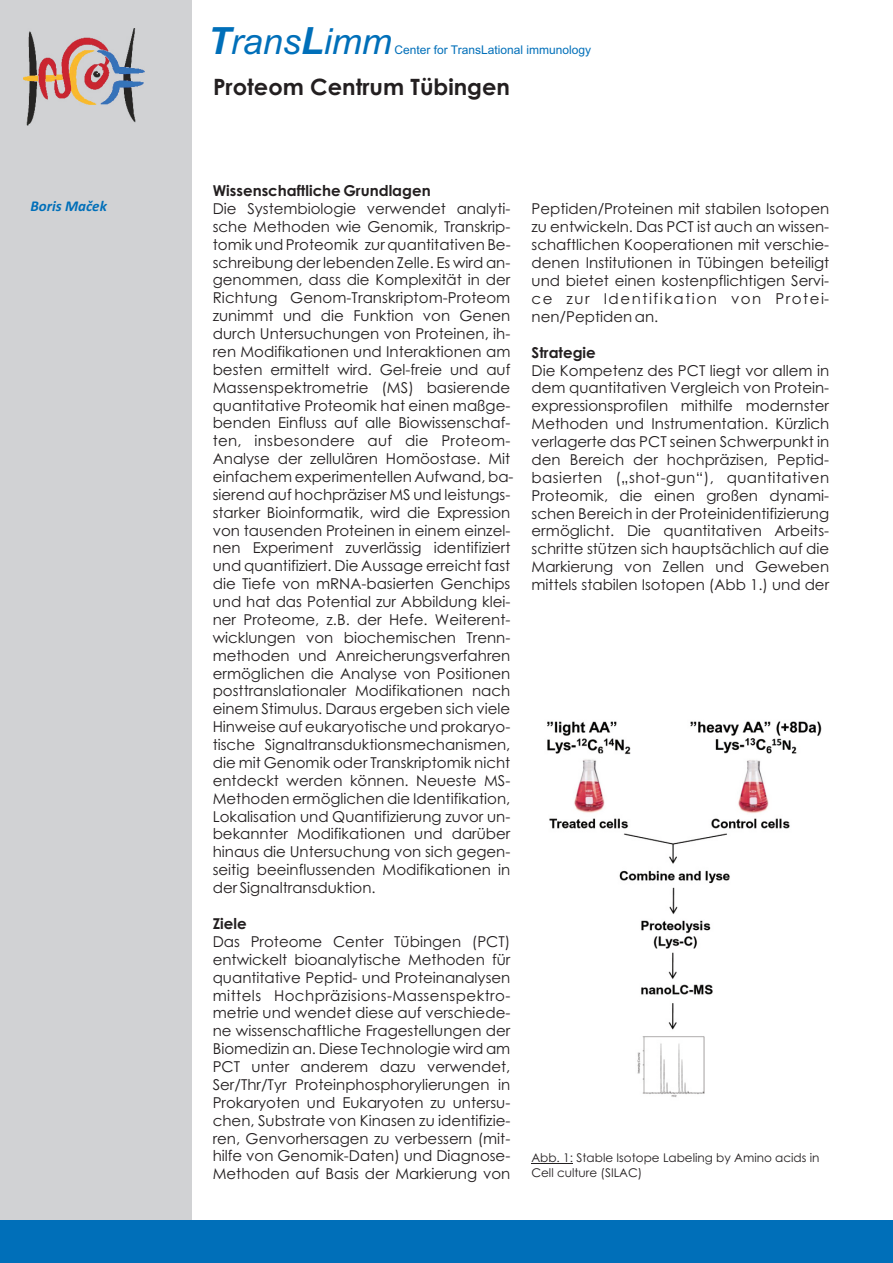
<style>
.page{position:relative;width:893px;height:1263px;background:#fff}
.page>*{position:absolute;margin:0;border:0;box-sizing:border-box;transform-origin:0 0}
.t1{font:italic 36px "Arial";color:#006fb9}
.t2{font:700 22.5px "Century Gothic";color:#231f20}
.t3{font:15px/17.9px "Century Gothic";color:#231f20;text-align:justify}
.t4{font:700 15px "Century Gothic";color:#231f20}
.t5{font:italic 700 15px "Calibri";color:#006fb9}
.t6{font:12px/14.2px "Century Gothic";color:#231f20}
.t7{font:12px "Arial";color:#006fb9}
.s1{font-weight:700;font-size:37.5px}
</style>
<div class="page">
<hr style="left:531px;top:1163px;width:42px;height:1px;background:#231f20">
<div style="left:0;top:0;width:191px;height:1263px;background:#d1d2d4"></div>
<div style="left:0;top:1220px;width:893px;height:43px;background:#006fb9"></div>
<img style="left:23px;top:28px;width:122px;height:97px">
<img style="left:547px;top:721px;width:275px;height:376px">
<p class="t5" style="left:31px;top:200px;width:78px">Boris Maèek</p>
<h1 class="t1" style="left:208px;top:28px;width:185px"><span class="s1">T</span>rans<span class="s1">L</span>imm</h1>
<p class="t7" style="left:394px;top:45px;width:198px">Center for TransLational immunology</p>
<h2 class="t2" style="left:213px;top:78px;width:298px">Proteom Centrum Tübingen</h2>
<p class="t4" style="left:213px;top:185px;width:219px">Wissenschaftliche Grundlagen</p>
<p class="t3" style="left:213px;top:201px;width:302px;text-align:left">Die Systembiologie verwendet analyti&shy;sche Methoden wie Genomik, Transkrip&shy;tomik und Proteomik zur quantitativen Be&shy;schreibung der lebenden Zelle. Es wird an&shy;genommen, dass die Komplexität in der Richtung Genom-Transkriptom-Proteom zunimmt und die Funktion von Genen durch Untersuchungen von Proteinen, ih&shy;ren Modifikationen und Interaktionen am besten ermittelt wird. Gel-freie und auf Massenspektrometrie (MS) basierende quantitative Proteomik hat einen maßge&shy;benden Einfluss auf alle Biowissenschaf&shy;ten, insbesondere auf die Proteom-Analyse der zellulären Homöostase. Mit einfachem experimentellen Aufwand, ba&shy;sierend auf hochpräziser MS und leistungs&shy;starker Bioinformatik, wird die Expression von tausenden Proteinen in einem einzel&shy;nen Experiment zuverlässig identifiziert und quantifiziert. Die Aussage erreicht fast die Tiefe von mRNA-basierten Genchips und hat das Potential zur Abbildung klei&shy;ner Proteome, z.B. der Hefe. Weiterent&shy;wicklungen von biochemischen Trenn&shy;methoden und Anreicherungsverfahren ermöglichen die Analyse von Positionen posttranslationaler Modifikationen nach einem Stimulus. Daraus ergeben sich viele Hinweise auf eukaryotische und prokaryo&shy;tische Signaltransduktionsmechanismen, die mit Genomik oder Transkriptomik nicht entdeckt werden können. Neueste MS-Methoden ermöglichen die Identifikation, Lokalisation und Quantifizierung zuvor un&shy;bekannter Modifikationen und darüber hinaus die Untersuchung von sich gegen&shy;seitig beeinflussenden Modifikationen in der Signaltransduktion.</p>
<p class="t4" style="left:213px;top:918px;width:35px">Ziele</p>
<p class="t3" style="left:213px;top:934px;width:299px">Das Proteome Center Tübingen (PCT) entwickelt bioanalytische Methoden für quantitative Peptid- und Proteinanalysen mittels Hochpräzisions-Massenspektro&shy;metrie und wendet diese auf verschiede&shy;ne wissenschaftliche Fragestellungen der Biomedizin an. Diese Technologie wird am PCT unter anderem dazu verwendet, Ser/Thr/Tyr Proteinphosphorylierungen in Prokaryoten und Eukaryoten zu untersu&shy;chen, Substrate von Kinasen zu identifizie&shy;ren, Genvorhersagen zu verbessern (mit&shy;hilfe von Genomik-Daten) und Diagnose-Methoden auf Basis der Markierung von</p>
<p class="t3" style="left:532px;top:201px;width:299px">Peptiden/Proteinen mit stabilen Isotopen zu entwickeln. Das PCT ist auch an wissen&shy;schaftlichen Kooperationen mit verschie&shy;denen Institutionen in Tübingen beteiligt und bietet einen kostenpflichtigen Servi&shy;ce zur Identifikation von Protei&shy;nen/Peptiden an.</p>
<p class="t4" style="left:532px;top:346px;width:66px">Strategie</p>
<p class="t3" style="left:531px;top:362px;width:299px">Die Kompetenz des PCT liegt vor allem in dem quantitativen Vergleich von Protein&shy;expressionsprofilen mithilfe modernster Methoden und Instrumentation. Kürzlich verlagerte das PCT seinen Schwerpunkt in den Bereich der hochpräzisen, Peptid&shy;basierten („shot-gun“), quantitativen Proteomik, die einen großen dynami&shy;schen Bereich in der Proteinidentifizierung ermöglicht. Die quantitativen Arbeits&shy;schritte stützen sich hauptsächlich auf die Markierung von Zellen und Geweben mittels stabilen Isotopen (Abb 1.) und der</p>
<p class="t6" style="left:531px;top:1152px;width:290px">Abb. 1: Stable Isotope Labeling by Amino acids in<br>Cell culture (SILAC)</p>
</div>
